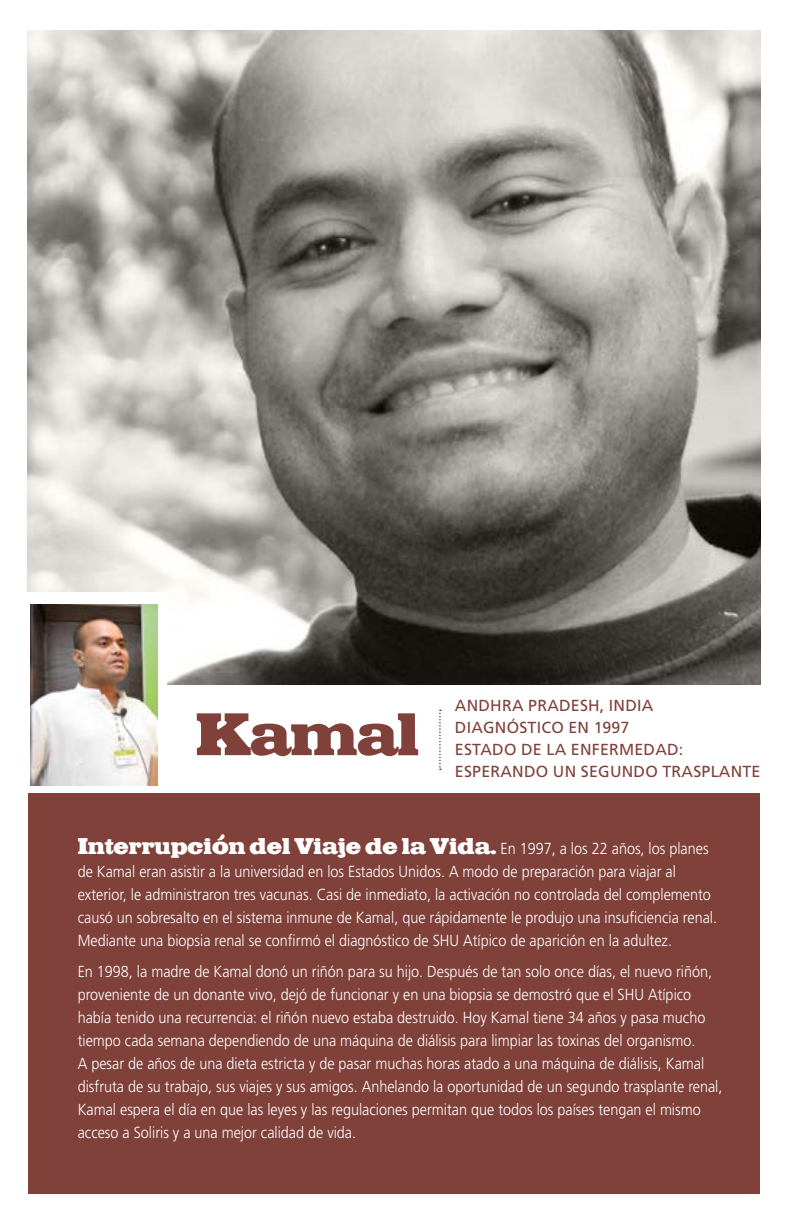
<style>
.page{position:relative;width:792px;height:1224px;background:#fff}
.page>*{position:absolute;margin:0;border:0;box-sizing:border-box;transform-origin:0 0}
.t1{font:800 58.2px "Egypto";letter-spacing:-.02em;color:#80413a;scale:.9 1}
.t2{font:800 22.2px "Egypto";color:#fff;scale:.9 1}
.t3{font:300 16px/23px "Frutiger";color:#fff;scale:.9 1}
.t4{font:16px/22px "Frutiger";letter-spacing:.015em;color:#80413a}
.s1{font-family:"Frutiger";font-weight:300;font-size:16px}
</style>
<div class="page">
<img style="left:28px;top:30px;width:732px;height:655px">
<div style="left:28px;top:783px;width:732px;height:410px;background:#80413a"></div>
<div style="left:0;top:686px;width:771px;height:107px;background:#fff"></div>
<div style="left:0;top:593px;width:166px;height:199px;background:#fff"></div>
<img style="left:30px;top:604px;width:127px;height:181px">
<svg style="left:439px;top:710px;width:2px;height:60px"></svg>
<h1 class="t1" style="left:196px;top:693px;width:250px">Kamal</h1>
<p class="t4" style="left:455px;top:694px;width:307px">ANDHRA PRADESH, INDIA<br>DIAGNÓSTICO EN 1997<br>ESTADO DE LA ENFERMEDAD:<br>ESPERANDO UN SEGUNDO TRASPLANTE</p>
<h2 class="t2" style="left:78px;top:830px;width:703px">Interrupción del Viaje de la Vida. <span class="s1">En 1997, a los 22 años, los planes</span></h2>
<p class="t3" style="left:78px;top:860px;width:712px">de Kamal eran asistir a la universidad en los Estados Unidos. A modo de preparación para viajar al exterior, le administraron tres vacunas. Casi de inmediato, la activación no controlada del complemento causó un sobresalto en el sistema inmune de Kamal, que rápidamente le produjo una insuficiencia renal.<br>Mediante una biopsia renal se confirmó el diagnóstico de SHU Atípico de aparición en la adultez.</p>
<p class="t3" style="left:78px;top:960px;width:718px">En 1998, la madre de Kamal donó un riñón para su hijo. Después de tan solo once días, el nuevo riñón, proveniente de un donante vivo, dejó de funcionar y en una biopsia se demostró que el SHU Atípico había tenido una recurrencia: el riñón nuevo estaba destruido. Hoy Kamal tiene 34 años y pasa mucho tiempo cada semana dependiendo de una máquina de diálisis para limpiar las toxinas del organismo.<br>A pesar de años de una dieta estricta y de pasar muchas horas atado a una máquina de diálisis, Kamal disfruta de su trabajo, sus viajes y sus amigos. Anhelando la oportunidad de un segundo trasplante renal, Kamal espera el día en que las leyes y las regulaciones permitan que todos los países tengan el mismo acceso a Soliris y a una mejor calidad de vida.</p>
</div>
